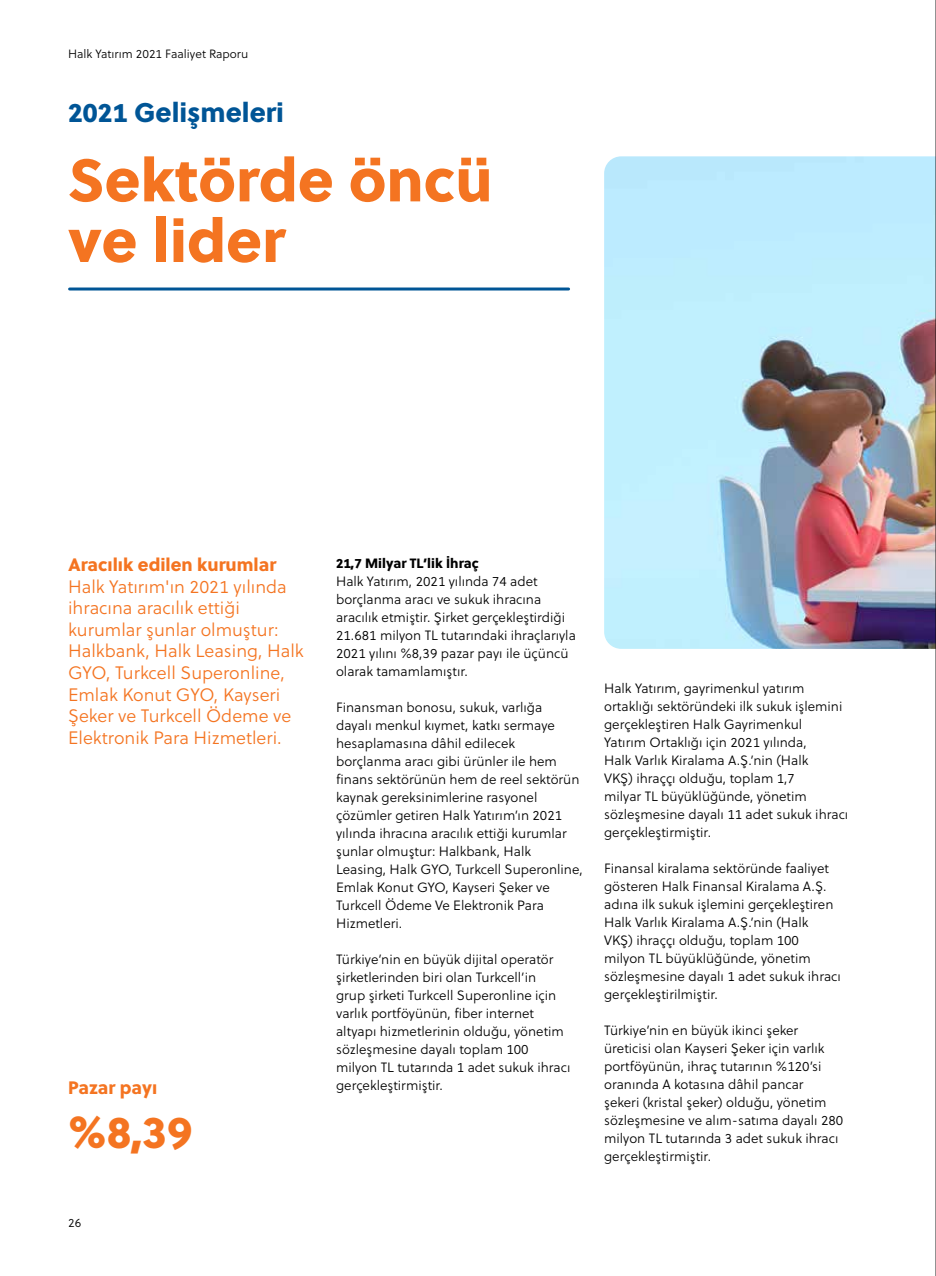
<style>
.page{position:relative;width:936px;height:1276px;background:#fff}
.page>*{position:absolute;margin:0;border:0;box-sizing:border-box;transform-origin:0 0}
.t1{font:60px/60.6px "Soleil Xb";color:#f47421}
.t2{font:45px "Soleil Xb";color:#f47421}
.t3{font:27px "Soleil Xb";color:#005596}
.t4{font:18px/21.6px "Soleil Lt";color:#f47421}
.t5{font:18px "Soleil Xb";color:#f47421}
.t6{font:13.5px/18px "Soleil Lt";color:#000}
.t7{font:13.5px "Soleil Xb";color:#000}
.t8{font:12px "Soleil Lt";color:#000}
</style>
<div class="page">
<hr style="left:70px;top:287px;width:498px;height:3px;background:#005596">
<img style="left:604px;top:156px;width:331px;height:493px">
<hr style="left:935px;top:0;width:1px;height:1276px;background:#000">
<p class="t8" style="left:68px;top:45px;width:182px">Halk Yatırım 2021 Faaliyet Raporu</p>
<h3 class="t3" style="left:68px;top:91px;width:217px">2021 Gelişmeleri</h3>
<h1 class="t1" style="left:68px;top:146px;width:426px">Sektörde öncü ve lider</h1>
<h3 class="t5" style="left:68px;top:550px;width:210px">Aracılık edilen kurumlar</h3>
<h3 class="t4" style="left:68px;top:575px;width:237px">Halk Yatırım'ın 2021 yılında ihracına aracılık ettiği kurumlar şunlar olmuştur:<br>Halkbank, Halk Leasing, Halk<br>GYO, Turkcell Superonline,<br>Emlak Konut GYO, Kayseri<br>Şeker ve Turkcell Ödeme ve<br>Elektronik Para Hizmetleri.</h3>
<h3 class="t5" style="left:68px;top:1073px;width:91px">Pazar payı</h3>
<h2 class="t2" style="left:68px;top:1097px;width:126px">%8,39</h2>
<p class="t8" style="left:68px;top:1214px;width:15px">26</p>
<p class="t7" style="left:336px;top:552px;width:144px">21,7 Milyar TL’lik İhraç</p>
<p class="t6" style="left:336px;top:572px;width:241px">Halk Yatırım, 2021 yılında 74 adet borçlanma aracı ve sukuk ihracına aracılık etmiştir. Şirket gerçekleştirdiği 21.681 milyon TL tutarındaki ihraçlarıyla 2021 yılını %8,39 pazar payı ile üçüncü olarak tamamlamıştır.</p>
<p class="t6" style="left:336px;top:698px;width:248px">Finansman bonosu, sukuk, varlığa<br>dayalı menkul kıymet, katkı sermaye hesaplamasına dâhil edilecek borçlanma aracı gibi ürünler ile hem finans sektörünün hem de reel sektörün kaynak gereksinimlerine rasyonel çözümler getiren Halk Yatırım’ın 2021 yılında ihracına aracılık ettiği kurumlar şunlar olmuştur: Halkbank, Halk Leasing, Halk GYO, Turkcell Superonline, Emlak Konut GYO, Kayseri Şeker ve Turkcell Ödeme Ve Elektronik Para Hizmetleri.</p>
<p class="t6" style="left:336px;top:949px;width:236px">Türkiye’nin en büyük dijital operatör şirketlerinden biri olan Turkcell’in<br>grup şirketi Turkcell Superonline için varlık portföyünün, fiber internet altyapı hizmetlerinin olduğu, yönetim sözleşmesine dayalı toplam 100 milyon TL tutarında 1 adet sukuk ihracı gerçekleştirmiştir.</p>
<p class="t6" style="left:604px;top:679px;width:246px">Halk Yatırım, gayrimenkul yatırım ortaklığı sektöründeki ilk sukuk işlemini gerçekleştiren Halk Gayrimenkul<br>Yatırım Ortaklığı için 2021 yılında,<br>Halk Varlık Kiralama A.Ş.’nin (Halk<br>VKŞ) ihraççı olduğu, toplam 1,7<br>milyar TL büyüklüğünde, yönetim sözleşmesine dayalı 11 adet sukuk ihracı gerçekleştirmiştir.</p>
<p class="t6" style="left:604px;top:859px;width:238px">Finansal kiralama sektöründe faaliyet gösteren Halk Finansal Kiralama A.Ş. adına ilk sukuk işlemini gerçekleştiren Halk Varlık Kiralama A.Ş.’nin (Halk<br>VKŞ) ihraççı olduğu, toplam 100 milyon TL büyüklüğünde, yönetim sözleşmesine dayalı 1 adet sukuk ihracı gerçekleştirilmiştir.</p>
<p class="t6" style="left:604px;top:1021px;width:241px">Türkiye’nin en büyük ikinci şeker üreticisi olan Kayseri Şeker için varlık portföyünün, ihraç tutarının %120’si oranında A kotasına dâhil pancar<br>şekeri (kristal şeker) olduğu, yönetim sözleşmesine ve alım-satıma dayalı 280 milyon TL tutarında 3 adet sukuk ihracı gerçekleştirmiştir.</p>
</div>
